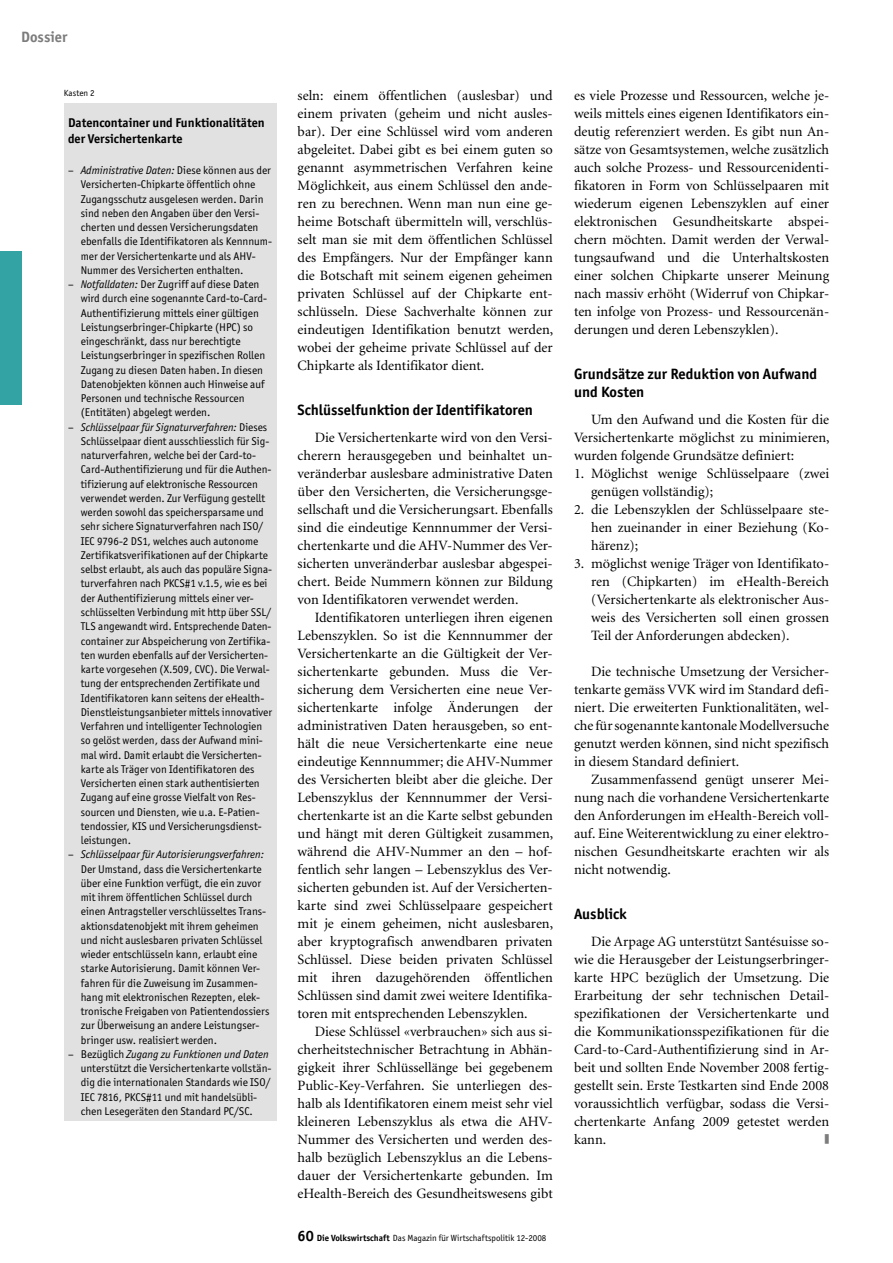
<style>
.page{position:relative;width:893px;height:1263px;background:#fff}
.page>*{position:absolute;margin:0;border:0;box-sizing:border-box;transform-origin:0 0}
._04_Zwischentitel_1{font:700 15px/18px "Officina San ITC";color:#000}
.Rubriktitel_links{font:700 15px "Officina San ITC";color:#7c7c7c}
._03_Grundschrift{font:14.25px/18px "Minion";color:#000;text-align:justify}
._10_Kasten-Titel{font:700 12.75px/16.5px "Officina San ITC";color:#000}
._12_Kasten-Text{font:11.25px/14.2px "Officina San ITC";color:#000}
._06_Abbildungen{font:9px "Officina San ITC";color:#000}
.s1{font-style:italic}
.s2{font-weight:700;font-size:15px}
.s3{font-weight:700}
</style>
<div class="page">
<div style="left:0;top:252px;width:21px;height:153px;background:#34a3a3"></div>
<div style="left:64px;top:104px;width:212px;height:1017px;background:#e1e1e1"></div>
<p class="Rubriktitel_links" style="left:21px;top:27px;width:48px">Dossier</p>
<p class="_06_Abbildungen" style="left:64px;top:87px;width:32px">Kasten 2</p>
<p class="_10_Kasten-Titel" style="left:68px;top:114px;width:198px">Datencontainer und Funktionalitäten der Versichertenkarte</p>
<p class="_12_Kasten-Text" style="left:81px;top:163px;width:193px;text-indent:-13px">– <span class="s1">Administrative Daten:</span> Diese können aus der Versicherten-Chipkarte öffentlich ohne Zugangsschutz ausgelesen werden. Darin sind neben den Angaben über den Versi&shy;cherten und dessen Versicherungsdaten ebenfalls die Identifikatoren als Kennnum&shy;mer der Versichertenkarte und als AHV-Nummer des Versicherten enthalten.</p>
<p class="_12_Kasten-Text" style="left:81px;top:277px;width:188px;text-indent:-13px">– <span class="s1">Notfalldaten:</span> Der Zugriff auf diese Daten wird durch eine sogenannte Card-to-Card-Authentifizierung mittels einer gültigen Leistungserbringer-Chipkarte (HPC) so eingeschränkt, dass nur berechtigte Leistungserbringer in spezifischen Rollen Zugang zu diesen Daten haben. In diesen Datenobjekten können auch Hinweise auf Personen und technische Ressourcen (Entitäten) abgelegt werden.</p>
<p class="_12_Kasten-Text" style="left:81px;top:420px;width:193px;text-indent:-13px">– <span class="s1">Schlüsselpaar für Signaturverfahren:</span> Dieses Schlüsselpaar dient ausschliesslich für Sig&shy;naturverfahren, welche bei der Card-to-Card-Authentifizierung und für die Authen&shy;tifizierung auf elektronische Ressourcen verwendet werden. Zur Verfügung gestellt werden sowohl das speichersparsame und sehr sichere Signaturverfahren nach ISO/ IEC 9796-2 DS1, welches auch autonome Zertifikatsverifikationen auf der Chipkarte selbst erlaubt, als auch das populäre Signa&shy;turverfahren nach PKCS#1 v.1.5, wie es bei der Authentifizierung mittels einer ver&shy;schlüsselten Verbindung mit http über SSL/ TLS angewandt wird. Entsprechende Daten&shy;container zur Abspeicherung von Zertifika&shy;ten wurden ebenfalls auf der Versicherten&shy;karte vorgesehen (X.509, CVC). Die Verwal&shy;tung der entsprechenden Zertifikate und Identifikatoren kann seitens der eHealth-Dienstleistungsanbieter mittels innovativer Verfahren und intelligenter Technologien so gelöst werden, dass der Aufwand mini&shy;mal wird. Damit erlaubt die Versicherten&shy;karte als Träger von Identifikatoren des Versicherten einen stark authentisierten Zugang auf eine grosse Vielfalt von Res&shy;sourcen und Diensten, wie u.a. E-Patien&shy;tendossier, KIS und Versicherungsdienst&shy;leistungen.</p>
<p class="_12_Kasten-Text" style="left:81px;top:847px;width:190px;text-indent:-13px">– <span class="s1">Schlüsselpaar für Autorisierungsverfahren:<br></span>Der Umstand, dass die Versichertenkarte über eine Funktion verfügt, die ein zuvor mit ihrem öffentlichen Schlüssel durch einen Antragsteller verschlüsseltes Trans&shy;aktionsdatenobjekt mit ihrem geheimen und nicht auslesbaren privaten Schlüssel wieder entschlüsseln kann, erlaubt eine starke Autorisierung. Damit können Ver&shy;fahren für die Zuweisung im Zusammen&shy;hang mit elektronischen Rezepten, elek&shy;tronische Freigaben von Patientendossiers zur Überweisung an andere Leistungser&shy;bringer usw. realisiert werden.</p>
<p class="_12_Kasten-Text" style="left:81px;top:1047px;width:192px;text-indent:-13px">– Bezüglich <span class="s1">Zugang zu Funktionen und Daten </span>unterstützt die Versichertenkarte vollstän&shy;dig die internationalen Standards wie ISO/ IEC 7816, PKCS#11 und mit handelsübli&shy;chen Lesegeräten den Standard PC/SC.</p>
<p class="_03_Grundschrift" style="left:298px;top:86px;width:257px">seln: einem öffentlichen (auslesbar) und einem privaten (geheim und nicht ausles&shy;bar). Der eine Schlüssel wird vom anderen abgeleitet. Dabei gibt es bei einem guten so genannt asymmetrischen Verfahren keine Möglichkeit, aus einem Schlüssel den ande&shy;ren zu berechnen. Wenn man nun eine ge&shy;heime Botschaft übermitteln will, verschlüs&shy;selt man sie mit dem öffentlichen Schlüssel des Empfängers. Nur der Empfänger kann die Botschaft mit seinem eigenen geheimen privaten Schlüssel auf der Chipkarte ent&shy;schlüsseln. Diese Sachverhalte können zur eindeutigen Identifikation benutzt werden, wobei der geheime private Schlüssel auf der Chipkarte als Identifikator dient.</p>
<p class="_04_Zwischentitel_1" style="left:298px;top:400px;width:237px">Schlüsselfunktion der Identifikatoren</p>
<p class="_03_Grundschrift" style="left:298px;top:428px;width:257px;text-indent:17px">Die Versichertenkarte wird von den Versi&shy;cherern herausgegeben und beinhaltet un&shy;veränderbar auslesbare administrative Daten über den Versicherten, die Versicherungsge&shy;sellschaft und die Versicherungsart. Ebenfalls sind die eindeutige Kennnummer der Versi&shy;chertenkarte und die AHV-Nummer des Ver&shy;sicherten unveränderbar auslesbar abgespei&shy;chert. Beide Nummern können zur Bildung von Identifikatoren verwendet werden.</p>
<p class="_03_Grundschrift" style="left:298px;top:608px;width:257px;text-indent:17px">Identifikatoren unterliegen ihren eigenen Lebenszyklen. So ist die Kennnummer der Versichertenkarte an die Gültigkeit der Ver&shy;sichertenkarte gebunden. Muss die Ver&shy;sicherung dem Versicherten eine neue Ver&shy;sichertenkarte infolge Änderungen der administrativen Daten herausgeben, so ent&shy;hält die neue Versichertenkarte eine neue eindeutige Kennnummer; die AHV-Nummer des Versicherten bleibt aber die gleiche. Der Lebenszyklus der Kennnummer der Versi&shy;chertenkarte ist an die Karte selbst gebunden und hängt mit deren Gültigkeit zusammen, während die AHV-Nummer an den – hof&shy;fentlich sehr langen – Lebenszyklus des Ver&shy;sicherten gebunden ist. Auf der Versicherten&shy;karte sind zwei Schlüsselpaare gespeichert mit je einem geheimen, nicht auslesbaren, aber kryptografisch anwendbaren privaten Schlüssel. Diese beiden privaten Schlüssel mit ihren dazugehörenden öffentlichen Schlüssen sind damit zwei weitere Identifika&shy;toren mit entsprechenden Lebenszyklen.</p>
<p class="_03_Grundschrift" style="left:298px;top:1022px;width:257px;text-indent:17px">Diese Schlüssel «verbrauchen» sich aus si&shy;cherheitstechnischer Betrachtung in Abhän&shy;gigkeit ihrer Schlüssellänge bei gegebenem Public-Key-Verfahren. Sie unterliegen des&shy;halb als Identifikatoren einem meist sehr viel kleineren Lebenszyklus als etwa die AHV-Nummer des Versicherten und werden des&shy;halb bezüglich Lebenszyklus an die Lebens&shy;dauer der Versichertenkarte gebunden. Im eHealth-Bereich des Gesundheitswesens gibt</p>
<p class="_06_Abbildungen" style="left:298px;top:1232px;width:250px"><span class="s2">60</span> <span class="s3">Die Volkswirtschaft</span> Das Magazin für Wirtschaftspolitik 12-2008</p>
<p class="_03_Grundschrift" style="left:574px;top:86px;width:257px">es viele Prozesse und Ressourcen, welche je&shy;weils mittels eines eigenen Identifikators ein&shy;deutig referenziert werden. Es gibt nun An&shy;sätze von Gesamtsystemen, welche zusätzlich auch solche Prozess- und Ressourcenidenti&shy;fikatoren in Form von Schlüsselpaaren mit wiederum eigenen Lebenszyklen auf einer elektronischen Gesundheitskarte abspei&shy;chern möchten. Damit werden der Verwal&shy;tungsaufwand und die Unterhaltskosten einer solchen Chipkarte unserer Meinung nach massiv erhöht (Widerruf von Chipkar&shy;ten infolge von Prozess- und Ressourcenän&shy;derungen und deren Lebenszyklen).</p>
<p class="_04_Zwischentitel_1" style="left:574px;top:364px;width:245px">Grundsätze zur Reduktion von Aufwand und Kosten</p>
<p class="_03_Grundschrift" style="left:574px;top:410px;width:257px;text-indent:17px">Um den Aufwand und die Kosten für die Versichertenkarte möglichst zu minimieren, wurden folgende Grundsätze definiert:</p>
<p class="_03_Grundschrift" style="left:591px;top:464px;width:240px;text-indent:-17px">1. Möglichst wenige Schlüsselpaare (zwei genügen vollständig);</p>
<p class="_03_Grundschrift" style="left:591px;top:500px;width:240px;text-indent:-17px">2. die Lebenszyklen der Schlüsselpaare ste&shy;hen zueinander in einer Beziehung (Ko&shy;härenz);</p>
<p class="_03_Grundschrift" style="left:591px;top:554px;width:240px;text-indent:-17px">3. möglichst wenige Träger von Identifikato&shy;ren (Chipkarten) im eHealth-Bereich (Versichertenkarte als elektronischer Aus&shy;weis des Versicherten soll einen grossen Teil der Anforderungen abdecken).</p>
<p class="_03_Grundschrift" style="left:574px;top:662px;width:257px;text-indent:17px">Die technische Umsetzung der Versicher&shy;tenkarte gemäss VVK wird im Standard defi&shy;niert. Die erweiterten Funktionalitäten, wel&shy;che für sogenannte kantonale Modellversuche genutzt werden können, sind nicht spezifisch in diesem Standard definiert.</p>
<p class="_03_Grundschrift" style="left:574px;top:770px;width:257px;text-indent:17px">Zusammenfassend genügt unserer Mei&shy;nung nach die vorhandene Versichertenkarte den Anforderungen im eHealth-Bereich voll&shy;auf. Eine Weiterentwicklung zu einer elektro&shy;nischen Gesundheitskarte erachten wir als nicht notwendig.</p>
<p class="_04_Zwischentitel_1" style="left:574px;top:904px;width:54px">Ausblick</p>
<p class="_03_Grundschrift" style="left:574px;top:932px;width:257px;text-indent:17px">Die Arpage AG unterstützt Santésuisse so&shy;wie die Herausgeber der Leistungserbringer&shy;karte HPC bezüglich der Umsetzung. Die Erarbeitung der sehr technischen Detail&shy;spezifikationen der Versichertenkarte und die Kommunikationsspezifikationen für die Card-to-Card-Authentifizierung sind in Ar&shy;beit und sollten Ende November 2008 fertig&shy;gestellt sein. Erste Testkarten sind Ende 2008 voraussichtlich verfügbar, sodass die Versi&shy;chertenkarte Anfang 2009 getestet werden kann.</p>
</div>
